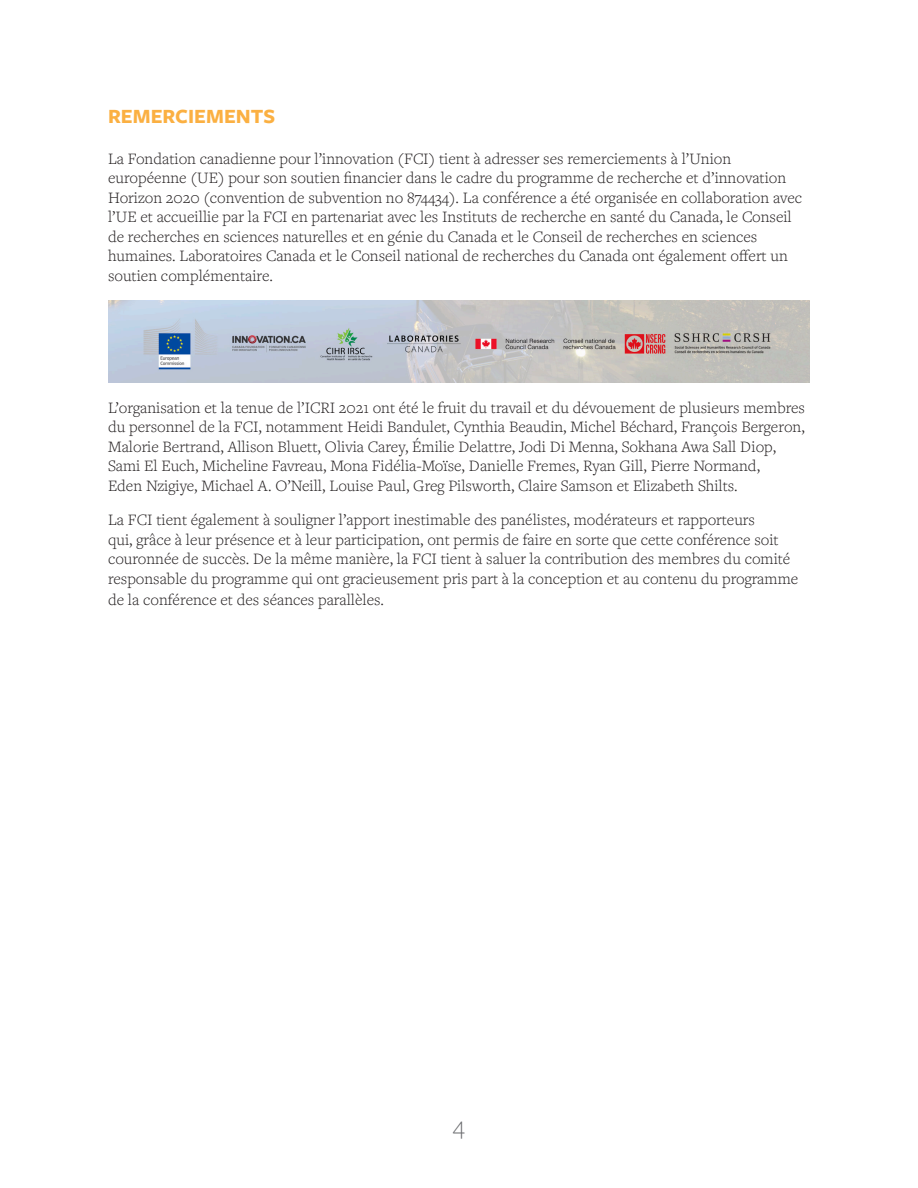
<style>
.page{position:relative;width:918px;height:1188px;background:#fff}
.page>*{position:absolute;margin:0;border:0;box-sizing:border-box;transform-origin:0 0}
.t1{font:300 25.5px "Freight Sans Pro";color:#6c6d70}
.t2{font:700 21px "Freight Sans Pro";color:#fbb042}
.t3{font:300 16.5px/19.5px "Freight Text Pro";color:#231f20}
</style>
<div class="page">
<img style="left:108px;top:301px;width:702px;height:81px">
<p class="t2" style="left:108px;top:101px;width:169px">REMERCIEMENTS</p>
<p class="t3" style="left:108px;top:148px;width:696px">La Fondation canadienne pour l’innovation (FCI) tient à adresser ses remerciements à l’Union européenne (UE) pour son soutien financier dans le cadre du programme de recherche et d’innovation Horizon 2020 (convention de subvention no 874434). La conférence a été organisée en collaboration avec l’UE et accueillie par la FCI en partenariat avec les Instituts de recherche en santé du Canada, le Conseil de recherches en sciences naturelles et en génie du Canada et le Conseil de recherches en sciences humaines. Laboratoires Canada et le Conseil national de recherches du Canada ont également offert un soutien complémentaire.</p>
<p class="t3" style="left:108px;top:397px;width:699px">L’organisation et la tenue de l’ICRI 2021 ont été le fruit du travail et du dévouement de plusieurs membres du personnel de la FCI, notamment Heidi Bandulet, Cynthia Beaudin, Michel Béchard, François Bergeron, Malorie Bertrand, Allison Bluett, Olivia Carey, Émilie Delattre, Jodi Di Menna, Sokhana Awa Sall Diop, Sami El Euch, Micheline Favreau, Mona Fidélia-Moïse, Danielle Fremes, Ryan Gill, Pierre Normand,<br>Eden Nzigiye, Michael A. O’Neill, Louise Paul, Greg Pilsworth, Claire Samson et Elizabeth Shilts.</p>
<p class="t3" style="left:108px;top:510px;width:692px">La FCI tient également à souligner l’apport inestimable des panélistes, modérateurs et rapporteurs<br>qui, grâce à leur présence et à leur participation, ont permis de faire en sorte que cette conférence soit couronnée de succès. De la même manière, la FCI tient à saluer la contribution des membres du comité responsable du programme qui ont gracieusement pris part à la conception et au contenu du programme</p>
<p class="t3" style="left:108px;top:590px;width:277px">de la conférence et des séances parallèles.</p>
<h1 class="t1" style="left:453px;top:1109px;width:14px">4</h1>
</div>
